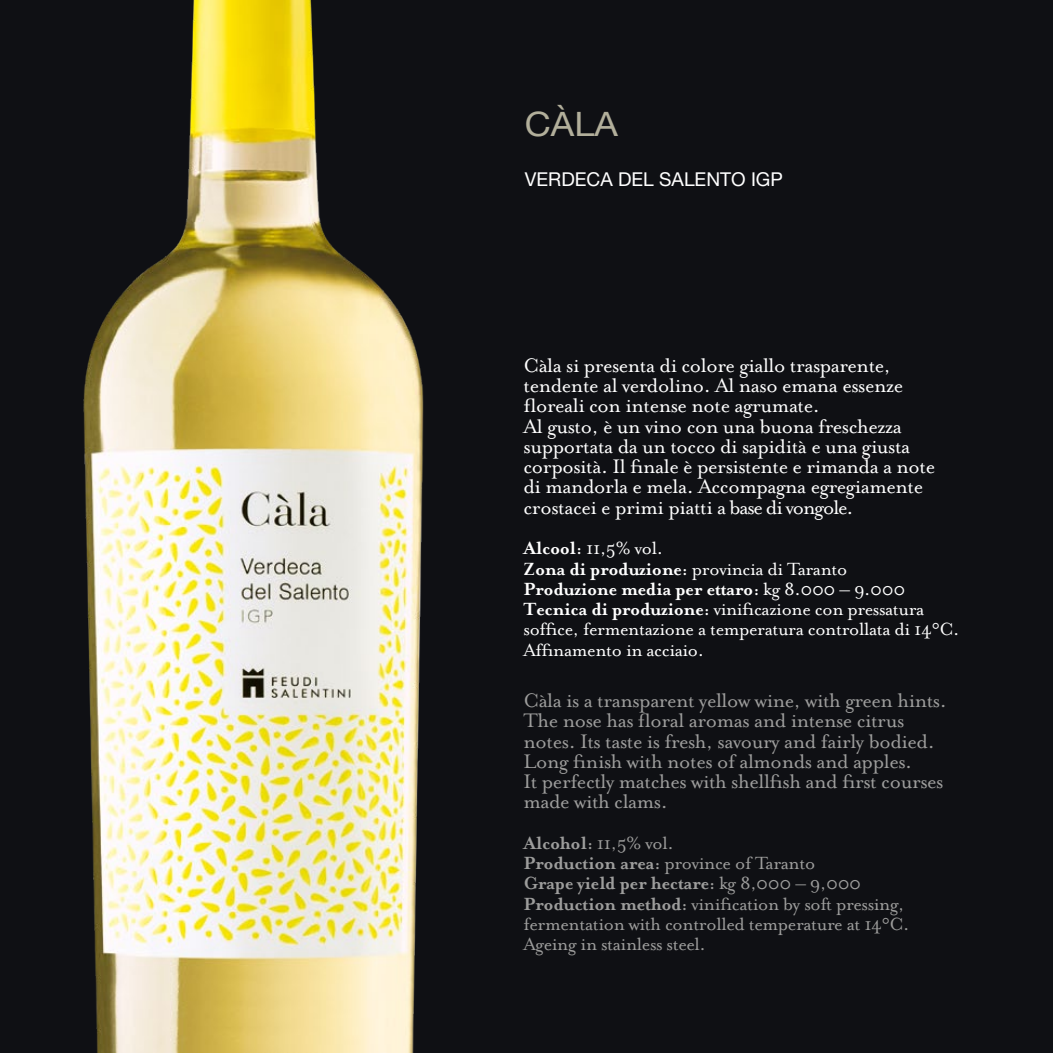
<style>
.page{position:relative;width:1053px;height:1053px;background:#fff}
.page>*{position:absolute;margin:0;border:0;box-sizing:border-box;transform-origin:0 0}
.t1{font:33.75px "Helvetica Neue LT Pro";color:#b2af9b;scale:1.07 1}
.t2{font:22.5px/20.2px "Mrs Eaves Roman";letter-spacing:-.02em;color:#fff}
.t3{font:22.5px/20.2px "Mrs Eaves Roman";letter-spacing:-.02em;color:#9d9d9c}
.t4{font:20.25px/20.2px "Mrs Eaves Roman";letter-spacing:-.02em;color:#fff}
.t5{font:20.25px/20.2px "Mrs Eaves Roman";letter-spacing:-.02em;color:#9d9d9c}
.t6{font:700 20.25px "Mrs Eaves";letter-spacing:-.02em;color:#fff}
.t7{font:700 20.25px "Mrs Eaves";letter-spacing:-.02em;color:#9d9d9c}
.t8{font:19.12px "Helvetica Neue LT Pro";color:#fff}
.s1{font-family:"Mrs Eaves";font-weight:700}
.s2{font-family:"Mrs Eaves Roman";font-weight:400}
</style>
<div class="page">
<div style="left:0;top:0;width:1052px;height:1052px;background:#0f1014"></div>
<img style="left:83px;top:0;width:341px;height:1052px">
<h1 class="t1" style="left:525px;top:104px;width:88px">CÀLA</h1>
<p class="t8" style="left:525px;top:168px;width:259px">VERDECA DEL SALENTO IGP</p>
<p class="t2" style="left:523px;top:355px;width:413px">Càla si presenta di colore giallo trasparente, tendente al verdolino. Al naso emana essenze floreali con intense note agrumate.<br>Al gusto, è un vino con una buona freschezza supportata da un tocco di sapidità e una giusta corposità. Il finale è persistente e rimanda a note di mandorla e mela. Accompagna egregiamente crostacei e primi piatti a base di vongole.</p>
<p class="t4" style="left:523px;top:538px;width:325px"><span class="s1">Alcool:</span> 11,5% vol.<br><span class="s1">Zona di produzione:</span> provincia di Taranto</p>
<p class="t6" style="left:523px;top:577px;width:383px">Produzione media per ettaro: <span class="s2">kg 8.000 – 9.000</span></p>
<p class="t4" style="left:523px;top:599px;width:437px"><span class="s1">Tecnica di produzione:</span> vinificazione con pressatura soffice, fermentazione a temperatura controllata di 14°C.<br>Affinamento in acciaio.</p>
<p class="t3" style="left:523px;top:690px;width:424px">Càla is a transparent yellow wine, with green hints.<br>The nose has floral aromas and intense citrus notes. Its taste is fresh, savoury and fairly bodied.<br>Long finish with notes of almonds and apples.<br>It perfectly matches with shellfish and first courses made with clams.</p>
<p class="t5" style="left:523px;top:833px;width:293px"><span class="s1">Alcohol:</span> 11,5% vol.<br><span class="s1">Production area:</span> province of Taranto</p>
<p class="t7" style="left:523px;top:871px;width:339px">Grape yield per hectare: <span class="s2">kg 8,000 – 9,000</span></p>
<p class="t5" style="left:523px;top:893px;width:387px"><span class="s1">Production method:</span> vinification by soft pressing, fermentation with controlled temperature at 14°C.<br>Ageing in stainless steel.</p>
</div>
